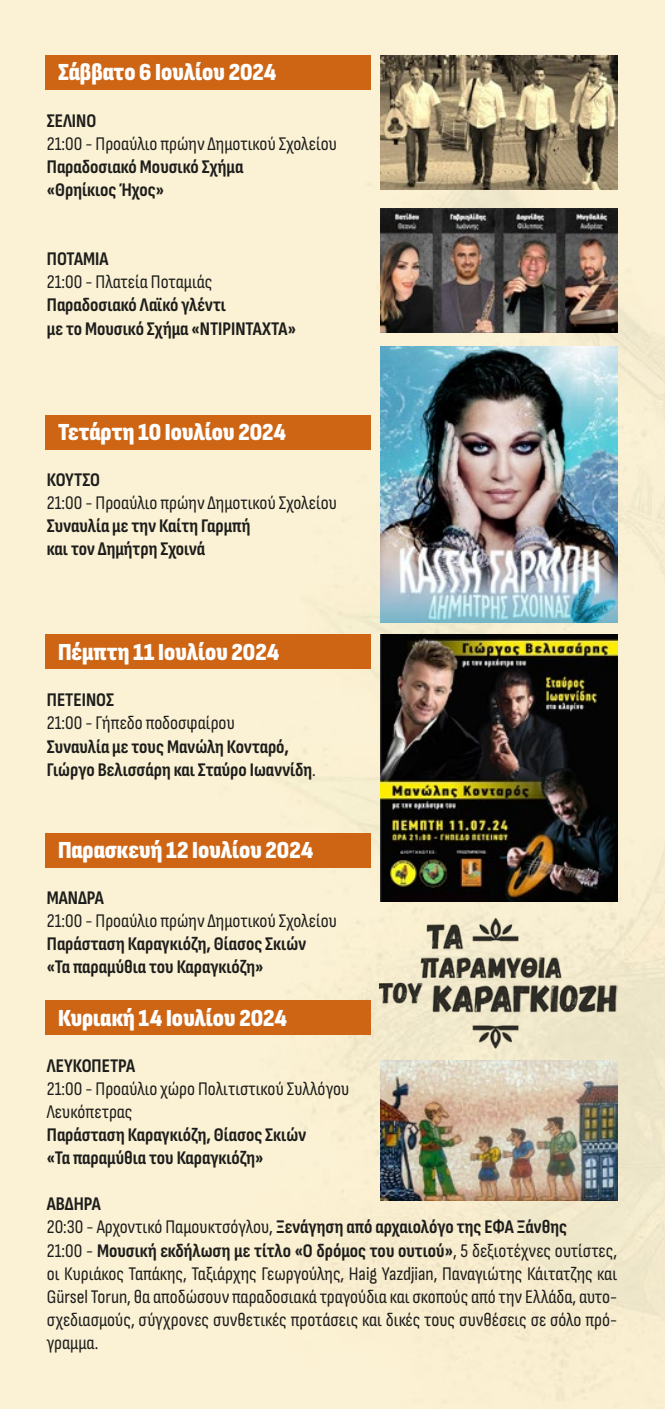
<style>
.page{position:relative;width:665px;height:1409px;background:#fff}
.page>*{position:absolute;margin:0;border:0;box-sizing:border-box;transform-origin:0 0}
.t1{font:900 24.5px "Attractive Cond";color:#fff}
.t2{font:19.25px/23.1px "Attractive Cond";color:#1d1d1b}
.t3{font:700 19.25px/23.1px "Attractive Cond";color:#1d1d1b}
.s1{font-weight:400}
.s2{font-weight:700}
</style>
<div class="page">
<img style="left:0;top:0;width:665px;height:1409px">
<div style="left:46px;top:56px;width:325px;height:34px;background:#ce6515"></div>
<div style="left:46px;top:415px;width:325px;height:35px;background:#ce6515"></div>
<div style="left:46px;top:635px;width:325px;height:34px;background:#ce6515"></div>
<div style="left:46px;top:833px;width:325px;height:35px;background:#ce6515"></div>
<div style="left:46px;top:1000px;width:325px;height:34px;background:#ce6515"></div>
<img style="left:380px;top:56px;width:237px;height:134px">
<img style="left:380px;top:1060px;width:237px;height:140px">
<img style="left:380px;top:347px;width:237px;height:275px">
<img style="left:380px;top:635px;width:237px;height:266px">
<img style="left:380px;top:209px;width:237px;height:124px">
<img style="left:380px;top:910px;width:237px;height:146px">
<p class="t1" style="left:58px;top:57px;width:220px">Σάββατο 6 Ιουλίου 2024</p>
<p class="t3" style="left:47px;top:109px;width:51px">ΣΕΛΙΝΟ</p>
<p class="t2" style="left:47px;top:132px;width:291px">21:00 - Προαύλιο πρώην Δημοτικού Σχολείου</p>
<p class="t3" style="left:47px;top:155px;width:198px">Παραδοσιακό Μουσικό Σχήμα «Θρηίκιος Ήχος»</p>
<p class="t3" style="left:47px;top:247px;width:63px">ΠΟΤΑΜΙΑ</p>
<p class="t2" style="left:47px;top:271px;width:167px">21:00 - Πλατεία Ποταμιάς</p>
<p class="t3" style="left:47px;top:293px;width:251px">Παραδοσιακό Λαϊκό γλέντι<br>με το Μουσικό Σχήμα «ΝΤΙΡΙΝΤΑΧΤΑ»</p>
<p class="t1" style="left:58px;top:416px;width:229px">Τετάρτη 10 Ιουλίου 2024</p>
<p class="t3" style="left:47px;top:468px;width:55px">ΚΟΥΤΣΟ</p>
<p class="t2" style="left:47px;top:491px;width:291px">21:00 - Προαύλιο πρώην Δημοτικού Σχολείου</p>
<p class="t3" style="left:47px;top:514px;width:205px">Συναυλία με την Καίτη Γαρμπή και τον Δημήτρη Σχοινά</p>
<p class="t1" style="left:58px;top:636px;width:223px">Πέμπτη 11 Ιουλίου 2024</p>
<p class="t3" style="left:47px;top:688px;width:69px">ΠΕΤΕΙΝΟΣ</p>
<p class="t2" style="left:47px;top:712px;width:189px">21:00 - Γήπεδο ποδοσφαίρου</p>
<p class="t3" style="left:47px;top:734px;width:270px">Συναυλία με τους Μανώλη Κονταρό,<br>Γιώργο Βελισσάρη και Σταύρο Ιωαννίδη<span class="s1">.</span></p>
<p class="t1" style="left:58px;top:834px;width:257px">Παρασκευή 12 Ιουλίου 2024</p>
<p class="t3" style="left:47px;top:886px;width:59px">ΜΑΝΔΡΑ</p>
<p class="t2" style="left:47px;top:909px;width:291px">21:00 - Προαύλιο πρώην Δημοτικού Σχολείου</p>
<p class="t3" style="left:47px;top:932px;width:261px">Παράσταση Καραγκιόζη, Θίασος Σκιών «Τα παραμύθια του Καραγκιόζη»</p>
<p class="t1" style="left:58px;top:1002px;width:231px">Κυριακή 14 Ιουλίου 2024</p>
<p class="t3" style="left:47px;top:1054px;width:90px">ΛΕΥΚΟΠΕΤΡΑ</p>
<p class="t2" style="left:47px;top:1077px;width:304px">21:00 - Προαύλιο χώρο Πολιτιστικού Συλλόγου<br>Λευκόπετρας</p>
<p class="t3" style="left:47px;top:1123px;width:261px">Παράσταση Καραγκιόζη, Θίασος Σκιών «Τα παραμύθια του Καραγκιόζη»</p>
<p class="t2" style="left:47px;top:1192px;width:572px"><span class="s2">ΑΒΔΗΡΑ<br></span>20:30 - Αρχοντικό Παμουκτσόγλου, <span class="s2">Ξενάγηση από αρχαιολόγο της ΕΦΑ Ξάνθης<br></span>21:00 - <span class="s2">Μουσική εκδήλωση με τίτλο «Ο δρόμος του ουτιού»</span>, 5 δεξιοτέχνες ουτίστες, οι Κυριάκος Ταπάκης, Ταξιάρχης Γεωργούλης, Haig Yazdjian, Παναγιώτης Κάιτατζης και Gürsel Torun, θα αποδώσουν παραδοσιακά τραγούδια και σκοπούς από την Ελλάδα, αυτο&shy;σχεδιασμούς, σύγχρονες συνθετικές προτάσεις και δικές τους συνθέσεις σε σόλο πρό&shy;γραμμα.</p>
</div>
